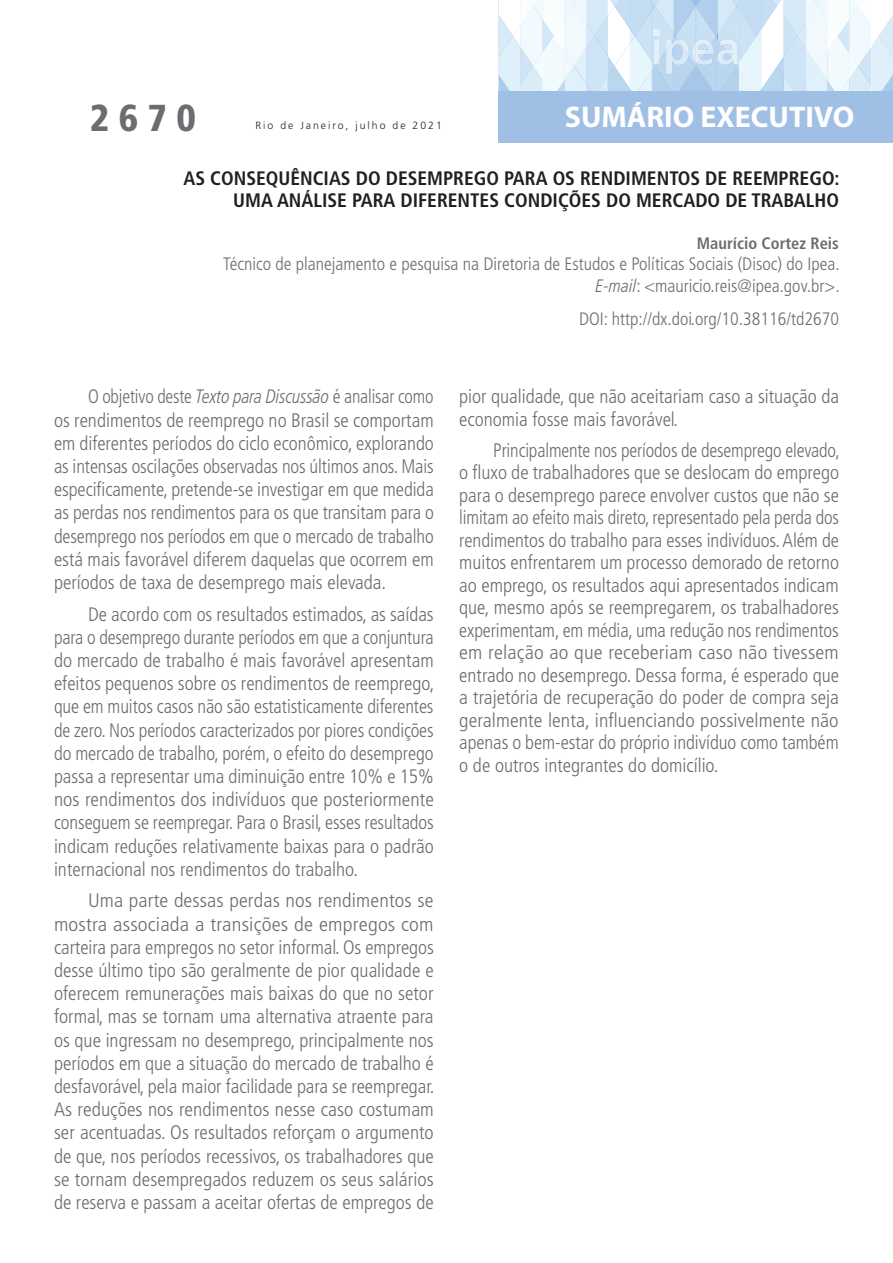
<style>
.page{position:relative;width:893px;height:1263px;background:#fff}
.page>*{position:absolute;margin:0;border:0;box-sizing:border-box;transform-origin:0 0}
.t1{font:900 condensed 37.5px "Frutiger LT Pro";color:#6c6d70}
.t2{font:700 30px "Myriad Pro";color:#fff}
.t3{font:300 condensed 19.5px/22.5px "Frutiger LT Pro";color:#6c6d70;text-align:justify;scale:.94 1}
.t4{font:300 condensed 19.5px/23.2px "Frutiger LT Pro";color:#6c6d70;text-align:justify}
.t5{font:300 condensed 19.5px/23.2px "Frutiger LT Pro";color:#6c6d70;text-align:justify;scale:1.06 1}
.t6{font:300 condensed 19.5px/23.2px "Frutiger LT Pro";color:#6c6d70;text-align:justify;scale:.93 1}
.t7{font:700 condensed 19.5px/22.5px "Frutiger LT Pro";color:#231f20;text-align:right}
.t8{font:300 condensed 18px/21px "Frutiger LT Pro";color:#6c6d70;text-align:right}
.t9{font:700 condensed 16.5px "Frutiger LT Pro";color:#6c6d70}
.t10{font:300 10.5px "Frutiger LT Pro";letter-spacing:.19em;color:#231f20}
.s1{font-style:italic}
</style>
<div class="page">
<div style="left:499px;top:91px;width:394px;height:52px;background:#9fbfe4"></div>
<svg style="left:499px;top:0;width:394px;height:91px"></svg>
<h1 class="t1" style="left:90px;top:95px;width:108px">2670</h1>
<p class="t10" style="left:255px;top:119px;width:188px">Rio de Janeiro, julho de 2021</p>
<h2 class="t2" style="left:565px;top:97px;width:291px">SUMÁRIO EXECUTIVO</h2>
<p class="t7" style="left:183px;top:167px;width:658px">AS CONSEQUÊNCIAS DO DESEMPREGO PARA OS RENDIMENTOS DE REEMPREGO:<br>UMA ANÁLISE PARA DIFERENTES CONDIÇÕES DO MERCADO DE TRABALHO</p>
<p class="t9" style="left:697px;top:234px;width:144px">Maurício Cortez Reis</p>
<p class="t8" style="left:223px;top:254px;width:618px">Técnico de planejamento e pesquisa na Diretoria de Estudos e Políticas Sociais (Disoc) do Ipea.<br><span class="s1">E-mail</span>: &lt;mauricio.reis@ipea.gov.br&gt;.</p>
<p class="t8" style="left:579px;top:309px;width:261px">DOI: http://dx.doi.org/10.38116/td2670</p>
<p class="t6" style="left:54px;top:385px;width:410px;text-indent:34px">O objetivo deste <span class="s1">Texto para Discussão</span> é analisar como os rendimentos de reemprego no Brasil se comportam em diferentes períodos do ciclo econômico, explorando as intensas oscilações observadas nos últimos anos. Mais especificamente, pretende-se investigar em que medida as perdas nos rendimentos para os que transitam para o desemprego nos períodos em que o mercado de trabalho está mais favorável diferem daquelas que ocorrem em períodos de taxa de desemprego mais elevada.</p>
<p class="t4" style="left:54px;top:602px;width:382px;text-indent:34px">De acordo com os resultados estimados, as saídas para o desemprego durante períodos em que a conjuntura do mercado de trabalho é mais favorável apresentam efeitos pequenos sobre os rendimentos de reemprego, que em muitos casos não são estatisticamente diferentes de zero. Nos períodos caracterizados por piores condições do mercado de trabalho, porém, o efeito do desemprego passa a representar uma diminuição entre 10% e 15% nos rendimentos dos indivíduos que posteriormente conseguem se reempregar. Para o Brasil, esses resultados indicam reduções relativamente baixas para o padrão internacional nos rendimentos do trabalho.</p>
<p class="t5" style="left:54px;top:889px;width:361px;text-indent:34px">Uma parte dessas perdas nos rendimentos se mostra associada a transições de empregos com carteira para empregos no setor informal. Os empregos desse último tipo são geralmente de pior qualidade e oferecem remunerações mais baixas do que no setor formal, mas se tornam uma alternativa atraente para os que ingressam no desemprego, principalmente nos períodos em que a situação do mercado de trabalho é desfavorável, pela maior facilidade para se reempregar.<br>As reduções nos rendimentos nesse caso costumam ser acentuadas. Os resultados reforçam o argumento de que, nos períodos recessivos, os trabalhadores que se tornam desempregados reduzem os seus salários de reserva e passam a aceitar ofertas de empregos de</p>
<p class="t4" style="left:459px;top:386px;width:381px;line-height:22.5px">pior qualidade, que não aceitariam caso a situação da economia fosse mais favorável.</p>
<p class="t3" style="left:459px;top:439px;width:406px;text-indent:34px">Principalmente nos períodos de desemprego elevado, o fluxo de trabalhadores que se deslocam do emprego para o desemprego parece envolver custos que não se limitam ao efeito mais direto, representado pela perda dos rendimentos do trabalho para esses indivíduos. Além de muitos enfrentarem um processo demorado de retorno ao emprego, os resultados aqui apresentados indicam que, mesmo após se reempregarem, os trabalhadores experimentam, em média, uma redução nos rendimentos em relação ao que receberiam caso não tivessem entrado no desemprego. Dessa forma, é esperado que a trajetória de recuperação do poder de compra seja geralmente lenta, influenciando possivelmente não apenas o bem-estar do próprio indivíduo como também o de outros integrantes do domicílio.</p>
</div>
